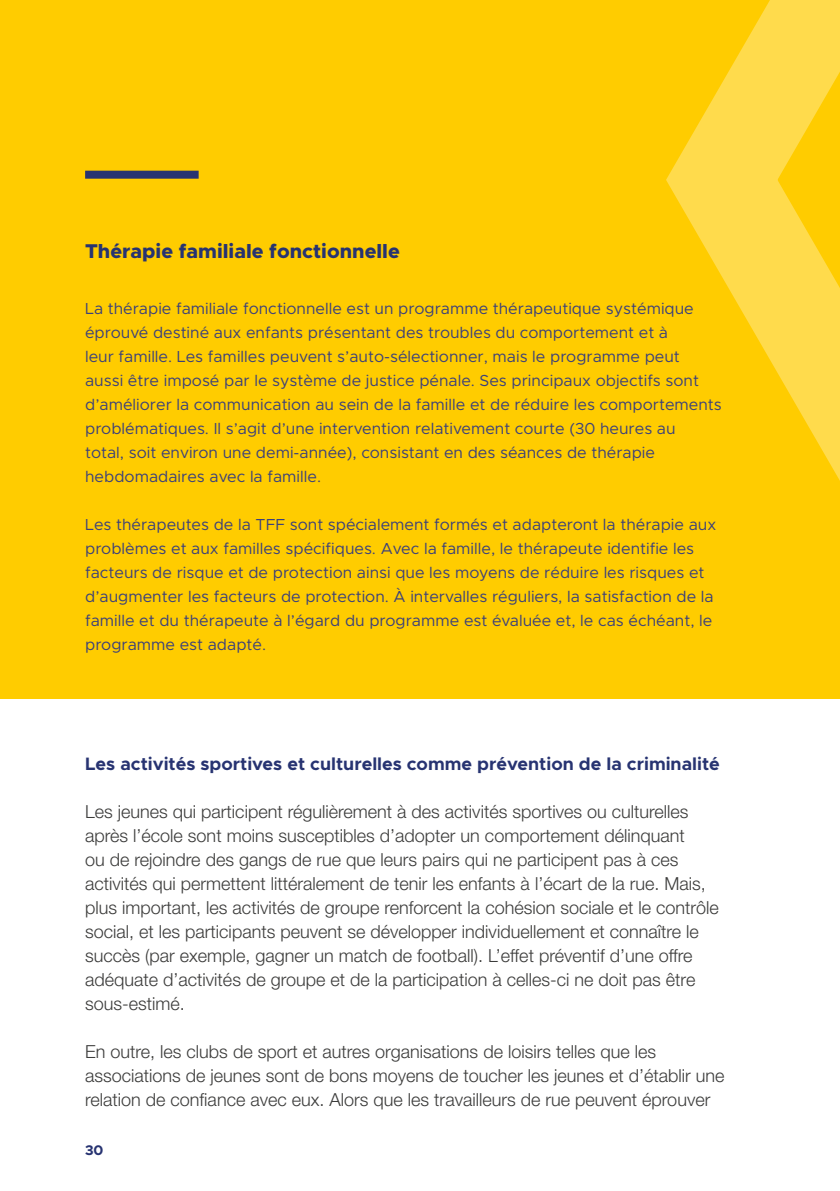
<style>
.page{position:relative;width:840px;height:1191px;background:#fff}
.page>*{position:absolute;margin:0;border:0;box-sizing:border-box;transform-origin:0 0}
.t1{font:800 20px "Metropolis";color:#273371}
.t2{font:300 18px/24px "Helvetica Neue LT Std";color:#3c3c3b}
.t3{font:700 18px "Metropolis";color:#273371}
.t4{font:16px/24px "Metropolis";color:#3b407b}
.t5{font:700 14px "Metropolis";color:#273371}
</style>
<div class="page">
<div style="left:0;top:0;width:839px;height:698px;background:#fc0"></div>
<svg style="left:666px;top:0;width:173px;height:479px"></svg>
<div style="left:85px;top:171px;width:113px;height:8px;background:#273371"></div>
<p class="t1" style="left:85px;top:238px;width:316px">Thérapie familiale fonctionnelle</p>
<p class="t4" style="left:85px;top:297px;width:637px">La thérapie familiale fonctionnelle est un programme thérapeutique systémique éprouvé destiné aux enfants présentant des troubles du comportement et à<br>leur famille. Les familles peuvent s’auto-sélectionner, mais le programme peut aussi être imposé par le système de justice pénale. Ses principaux objectifs sont d’améliorer la communication au sein de la famille et de réduire les comportements problématiques. Il s’agit d’une intervention relativement courte (30 heures au<br>total, soit environ une demi-année), consistant en des séances de thérapie hebdomadaires avec la famille.</p>
<p class="t4" style="left:85px;top:513px;width:632px">Les thérapeutes de la TFF sont spécialement formés et adapteront la thérapie aux problèmes et aux familles spécifiques. Avec la famille, le thérapeute identifie les facteurs de risque et de protection ainsi que les moyens de réduire les risques et d’augmenter les facteurs de protection. À intervalles réguliers, la satisfaction de la famille et du thérapeute à l’égard du programme est évaluée et, le cas échéant, le programme est adapté.</p>
<p class="t3" style="left:85px;top:752px;width:636px">Les activités sportives et culturelles comme prévention de la criminalité</p>
<p class="t2" style="left:85px;top:799px;width:634px">Les jeunes qui participent régulièrement à des activités sportives ou culturelles après l’école sont moins susceptibles d’adopter un comportement délinquant<br>ou de rejoindre des gangs de rue que leurs pairs qui ne participent pas à ces activités qui permettent littéralement de tenir les enfants à l’écart de la rue. Mais, plus important, les activités de groupe renforcent la cohésion sociale et le contrôle social, et les participants peuvent se développer individuellement et connaître le succès (par exemple, gagner un match de football). L’effet préventif d’une offre adéquate d’activités de groupe et de la participation à celles-ci ne doit pas être sous-estimé.</p>
<p class="t2" style="left:85px;top:1039px;width:640px">En outre, les clubs de sport et autres organisations de loisirs telles que les associations de jeunes sont de bons moyens de toucher les jeunes et d’établir une relation de confiance avec eux. Alors que les travailleurs de rue peuvent éprouver</p>
<p class="t5" style="left:85px;top:1140px;width:20px">30</p>
</div>
